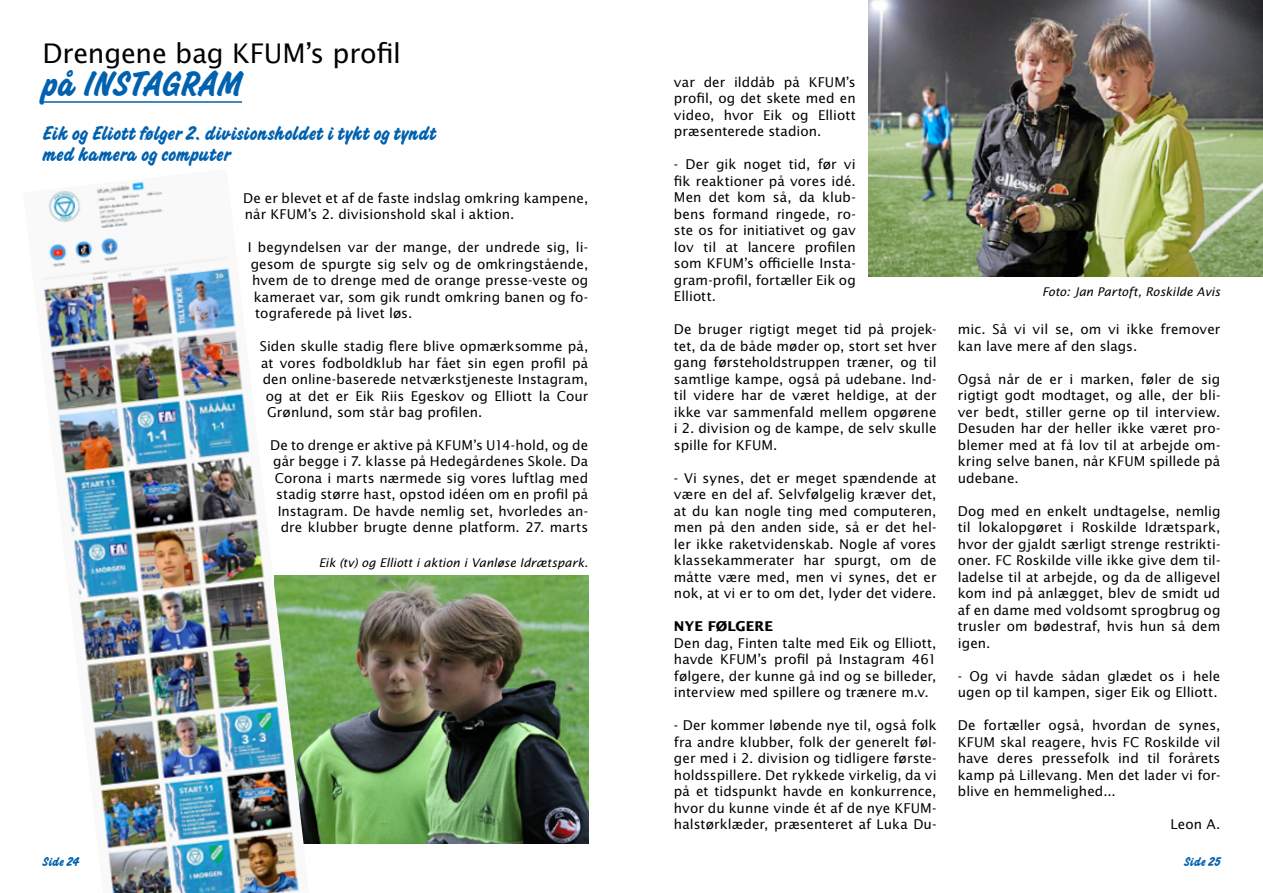
<style>
.page{position:relative;width:1263px;height:893px;background:#fff}
.page>*{position:absolute;margin:0;border:0;box-sizing:border-box;transform-origin:0 0}
.t1{font:37.5px "Challenge Bold Plain";letter-spacing:-.005em;color:#0061af}
.t2{font:27px "Lucida Sans Std";letter-spacing:-.01em;color:#000}
.t3{font:21px/21px "Challenge Bold Plain";color:#0061af}
.t4{font:13.5px/16.5px "Lucida Sans Std";letter-spacing:.005em;color:#000;text-align:justify}
.t5{font:13.5px "Challenge Bold Plain";letter-spacing:.01em;color:#0061af}
.t6{font:700 13.5px "Lucida Sans Std";letter-spacing:-.005em;color:#000}
.t7{font:italic 12px "Lucida Sans Std";color:#000}
</style>
<div class="page">
<hr style="left:43px;top:101px;width:199px;height:2px;background:#0061af">
<img style="left:274px;top:575px;width:314px;height:268px">
<img style="left:868px;top:0;width:395px;height:276px">
<img style="left:43px;top:181px;width:222px;height:397px">
<img style="left:78px;top:578px;width:231px;height:315px">
<h2 class="t2" style="left:43px;top:38px;width:360px">Drengene bag KFUM’s profil</h2>
<h1 class="t1" style="left:43px;top:61px;width:201px">på Instagram</h1>
<h3 class="t3" style="left:43px;top:122px;width:395px">Eik og Eliott følger 2. divisionsholdet i tykt og tyndt med kamera og computer</h3>
<p class="t4" style="left:243px;top:190px;width:346px">De er blevet et af de faste indslag omkring kampene, når KFUM’s 2. divisionshold skal i aktion.</p>
<p class="t4" style="left:248px;top:239px;width:342px">I begyndelsen var der mange, der undrede sig, li-</p>
<p class="t4" style="left:251px;top:256px;width:339px">gesom de spurgte sig selv og de omkringstående,</p>
<p class="t4" style="left:252px;top:272px;width:337px">hvem de to drenge med de orange presse-veste og</p>
<p class="t4" style="left:254px;top:289px;width:336px">kameraet var, som gik rundt omkring banen og fo-</p>
<p class="t4" style="left:255px;top:305px;width:159px">tograferede på livet løs.</p>
<p class="t4" style="left:260px;top:338px;width:330px">Siden skulle stadig flere blive opmærksomme på,</p>
<p class="t4" style="left:261px;top:355px;width:328px">at vores fodboldklub har fået sin egen profil på</p>
<p class="t4" style="left:263px;top:371px;width:327px">den online-baserede netværkstjeneste Instagram,</p>
<p class="t4" style="left:266px;top:388px;width:324px">og at det er Eik Riis Egeskov og Elliott la Cour</p>
<p class="t4" style="left:267px;top:404px;width:217px">Grønlund, som står bag profilen.</p>
<p class="t4" style="left:270px;top:437px;width:320px;text-align:right">De to drenge er aktive på KFUM’s U14-hold, og de går begge i 7. klasse på Hedegårdenes Skole. Da Corona i marts nærmede sig vores luftlag med stadig større hast, opstod idéen om en profil på Instagram. De havde nemlig set, hvorledes an&shy;dre klubber brugte denne platform. 27. marts</p>
<p class="t7" style="left:319px;top:555px;width:271px">Eik (tv) og Elliott i aktion i Vanløse Idrætspark.</p>
<p class="t4" style="left:674px;top:74px;width:183px">var der ilddåb på KFUM’s profil, og det skete med en video, hvor Eik og Elliott præsenterede stadion.</p>
<p class="t4" style="left:674px;top:157px;width:183px">- Der gik noget tid, før vi fik reaktioner på vores idé.<br>Men det kom så, da klub&shy;bens formand ringede, ro&shy;ste os for initiativet og gav lov til at lancere profilen som KFUM’s officielle Insta&shy;gram-profil, fortæller Eik og Elliott.</p>
<p class="t4" style="left:674px;top:322px;width:264px">De bruger rigtigt meget tid på projek&shy;tet, da de både møder op, stort set hver gang førsteholdstruppen træner, og til samtlige kampe, også på udebane. Ind&shy;til videre har de været heldige, at der ikke var sammenfald mellem opgørene i 2. division og de kampe, de selv skulle spille for KFUM.</p>
<p class="t4" style="left:674px;top:470px;width:264px">- Vi synes, det er meget spændende at være en del af. Selvfølgelig kræver det, at du kan nogle ting med computeren, men på den anden side, så er det hel&shy;ler ikke raketvidenskab. Nogle af vores klassekammerater har spurgt, om de måtte være med, men vi synes, det er nok, at vi er to om det, lyder det videre.</p>
<p class="t6" style="left:674px;top:619px;width:101px">NYE FØLGERE</p>
<p class="t4" style="left:674px;top:635px;width:264px">Den dag, Finten talte med Eik og Elliott, havde KFUM’s profil på Instagram 461 følgere, der kunne gå ind og se billeder, interview med spillere og trænere m.v.</p>
<p class="t4" style="left:674px;top:717px;width:264px">- Der kommer løbende nye til, også folk fra andre klubber, folk der generelt føl&shy;ger med i 2. division og tidligere første&shy;holdsspillere. Det rykkede virkelig, da vi på et tidspunkt havde en konkurrence, hvor du kunne vinde ét af de nye KFUM&shy;halstørklæder, præsenteret af Luka Du-</p>
<p class="t7" style="left:1042px;top:285px;width:180px">Foto: Jan Partoft, Roskilde Avis</p>
<p class="t4" style="left:958px;top:321px;width:264px">mic. Så vi vil se, om vi ikke fremover kan lave mere af den slags.</p>
<p class="t4" style="left:958px;top:371px;width:264px">Også når de er i marken, føler de sig rigtigt godt modtaget, og alle, der bli&shy;ver bedt, stiller gerne op til interview.<br>Desuden har der heller ikke været pro&shy;blemer med at få lov til at arbejde om&shy;kring selve banen, når KFUM spillede på udebane.</p>
<p class="t4" style="left:958px;top:503px;width:264px">Dog med en enkelt undtagelse, nemlig til lokalopgøret i Roskilde Idrætspark, hvor der gjaldt særligt strenge restrikti&shy;oner. FC Roskilde ville ikke give dem til&shy;ladelse til at arbejde, og da de alligevel kom ind på anlægget, blev de smidt ud af en dame med voldsomt sprogbrug og trusler om bødestraf, hvis hun så dem igen.</p>
<p class="t4" style="left:958px;top:668px;width:264px">- Og vi havde sådan glædet os i hele ugen op til kampen, siger Eik og Elliott.</p>
<p class="t4" style="left:958px;top:717px;width:264px">De fortæller også, hvordan de synes, KFUM skal reagere, hvis FC Roskilde vil have deres pressefolk ind til forårets kamp på Lillevang. Men det lader vi for&shy;blive en hemmelighed...</p>
<p class="t4" style="left:1170px;top:816px;width:51px">Leon A.</p>
<p class="t5" style="left:43px;top:853px;width:38px">Side 24</p>
<p class="t5" style="left:1184px;top:853px;width:38px">Side 25</p>
</div>
